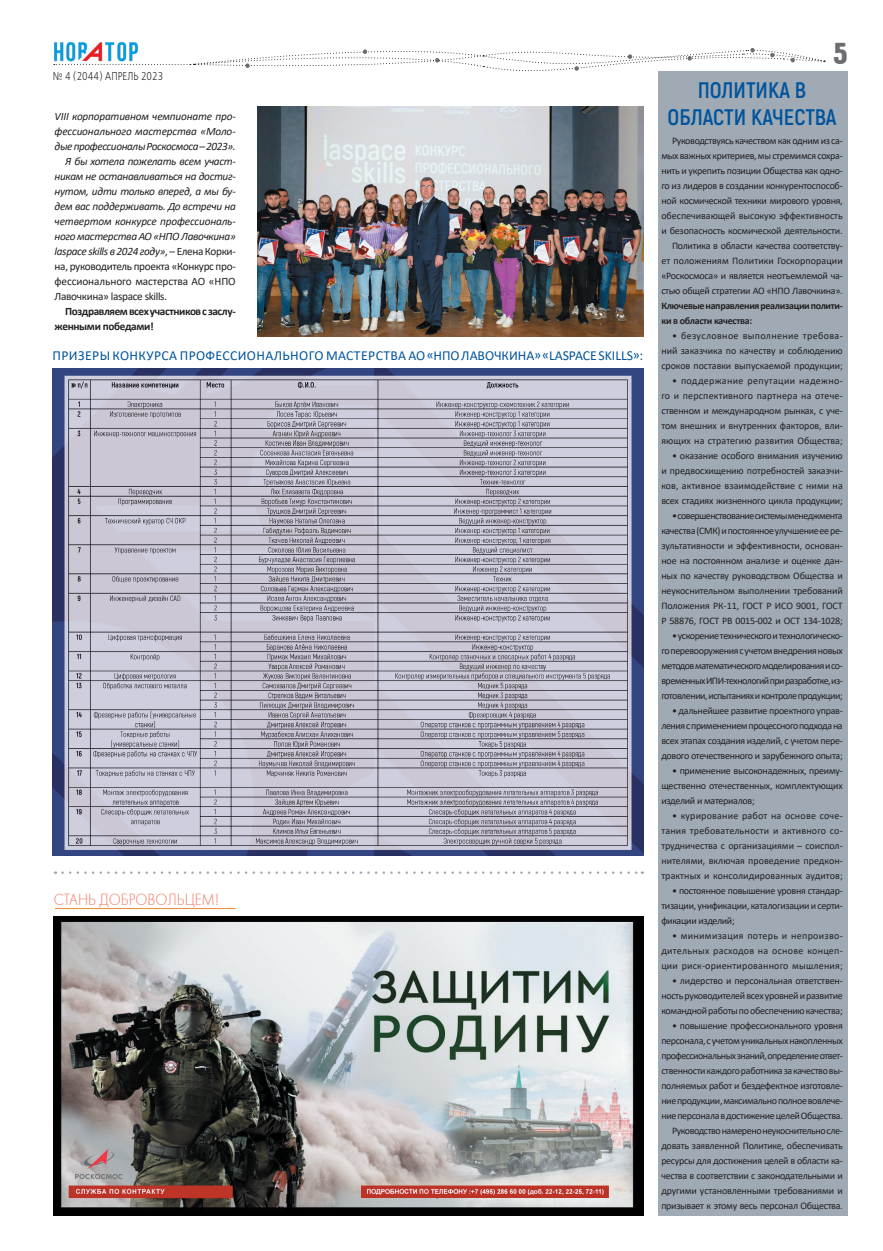
<style>
.page{position:relative;width:883px;height:1251px;background:#fff}
.page>*{position:absolute;margin:0;border:0;box-sizing:border-box;transform-origin:0 0}
.загловок_3{font:30.12px "Hermes CTT";color:#6c6d70;scale:1.05 1}
.Заголовок_4{font:700 22.5px/27px "Akrobat";color:#01549c;text-align:center}
.заголовок_панорамы{font:16.88px "Futura Light C";color:#f37259;scale:.89 1}
.t1{font:13.75px "Calibri";letter-spacing:.025em;color:#01549c}
.t2{font:italic 11.25px/15px "Calibri";letter-spacing:-.03em;color:#231f20;text-align:justify}
.t3{font:700 11.25px/15px "Calibri";letter-spacing:-.035em;color:#231f20}
.заголовок_панорамы-2{font:11.25px "Free Set C";letter-spacing:.01em;color:#231f20;scale:.8 1}
.t4{font:10px/15px "Calibri";letter-spacing:-.025em;color:#231f20;text-align:justify}
.t5{font:700 10px/15px "Calibri";letter-spacing:-.03em;color:#231f20}
.s1{font-style:normal}
</style>
<div class="page">
<svg style="left:142px;top:48px;width:682px;height:23px"></svg>
<img style="left:53px;top:42px;width:87px;height:23px">
<div style="left:657px;top:71px;width:190px;height:1144px;background:#9faab4"></div>
<img style="left:54px;top:916px;width:589px;height:299px">
<img style="left:53px;top:369px;width:321px;height:486px">
<img style="left:374px;top:369px;width:269px;height:486px">
<hr style="left:53px;top:906px;width:184px;height:4px;background:#fff463;opacity:.75">
<svg style="left:62px;top:871px;width:580px;height:3px"></svg>
<img style="left:257px;top:106px;width:386px;height:230px">
<p class="заголовок_панорамы-2" style="left:53px;top:69px;width:140px">№ 4 (2044) АПРЕЛЬ 2023</p>
<p class="t2" style="left:55px;top:108px;width:183px">VIII корпоративном чемпионате про&shy;фессионального мастерства «Моло&shy;дые профессионалы Роскосмоса – 2023».</p>
<p class="t2" style="left:55px;top:153px;width:183px;text-indent:11px">Я бы хотела пожелать всем участ&shy;никам не останавливаться на достиг&shy;нутом, идти только вперед, а мы бу&shy;дем вас поддерживать. До встречи на четвертом конкурсе профессиональ&shy;ного мастерства АО «НПО Лавочкина» laspace skills в 2024 году», <span class="s1">– Елена Корки&shy;на, руководитель проекта «Конкурс про&shy;фессионального мастерства АО «НПО Лавочкина» laspace skills.</span></p>
<p class="t3" style="left:55px;top:304px;width:183px;text-indent:11px">Поздравляем всех участников с заслу&shy;женными победами!</p>
<p class="t1" style="left:53px;top:346px;width:592px">ПРИЗЕРЫ КОНКУРСА ПРОФЕССИОНАЛЬНОГО МАСТЕРСТВА АО «НПО ЛАВОЧКИНА» «LASPACE SKILLS»:</p>
<p class="заголовок_панорамы" style="left:54px;top:890px;width:187px">СТАНЬ ДОБРОВОЛЬЦЕМ!</p>
<p class="загловок_3" style="left:833px;top:37px;width:15px">5</p>
<p class="Заголовок_4" style="left:667px;top:77px;width:170px">ПОЛИТИКА В<br>ОБЛАСТИ КАЧЕСТВА</p>
<p class="t4" style="left:661px;top:133px;width:183px;text-indent:11px">Руководствуясь качеством как одним из са&shy;мых важных критериев, мы стремимся сохра&shy;нить и укрепить позиции Общества как одно&shy;го из лидеров в создании конкурентоспособ&shy;ной космической техники мирового уровня, обеспечивающей высокую эффективность и безопасность космической деятельности.</p>
<p class="t4" style="left:661px;top:238px;width:183px;text-indent:11px">Политика в области качества соответству&shy;ет положениям Политики Госкорпорации «Роскосмоса» и является неотъемлемой ча&shy;стью общей стратегии АО «НПО Лавочкина».</p>
<p class="t5" style="left:661px;top:298px;width:183px">Ключевые направления реализации полити&shy;ки в области качества:</p>
<p class="t4" style="left:661px;top:328px;width:183px;text-indent:11px">• безусловное выполнение требова&shy;ний заказчика по качеству и соблюдению сроков поставки выпускаемой продукции;</p>
<p class="t4" style="left:661px;top:373px;width:183px;text-indent:11px">• поддержание репутации надежно&shy;го и перспективного партнера на отече&shy;ственном и международном рынках, с уче&shy;том внешних и внутренних факторов, вли&shy;яющих на стратегию развития Общества;</p>
<p class="t4" style="left:661px;top:448px;width:183px;text-indent:11px">• оказание особого внимания изучению и предвосхищению потребностей заказчи&shy;ков, активное взаимодействие с ними на всех стадиях жизненного цикла продукции;</p>
<p class="t4" style="left:661px;top:508px;width:183px;text-indent:11px">• совершенствование системы менеджмента качества (СМК) и постоянное улучшение ее ре&shy;зультативности и эффективности, основан&shy;ное на постоянном анализе и оценке дан&shy;ных по качеству руководством Общества и неукоснительном выполнении требований Положения РК-11, ГОСТ Р ИСО 9001, ГОСТ Р 58876, ГОСТ РВ 0015-002 и ОСТ 134-1028;</p>
<p class="t4" style="left:661px;top:628px;width:183px;text-indent:11px">• ускорение технического и технологическо&shy;го перевооружения с учетом внедрения новых методов математического моделирования и со&shy;временных ИПИ-технологий при разработке, из&shy;готовлении, испытаниях и контроле продукции;</p>
<p class="t4" style="left:661px;top:703px;width:183px;text-indent:11px">• дальнейшее развитие проектного управ&shy;ления с применением процессного подхода на всех этапах создания изделий, с учетом пере&shy;дового отечественного и зарубежного опыта;</p>
<p class="t4" style="left:661px;top:763px;width:183px;text-indent:11px">• применение высоконадежных, преиму&shy;щественно отечественных, комплектующих изделий и материалов;</p>
<p class="t4" style="left:661px;top:808px;width:183px;text-indent:11px">• курирование работ на основе соче&shy;тания требовательности и активного со&shy;трудничества с организациями – соиспол&shy;нителями, включая проведение предкон&shy;трактных и консолидированных аудитов;</p>
<p class="t4" style="left:661px;top:883px;width:183px;text-indent:11px">• постоянное повышение уровня стандар&shy;тизации, унификации, каталогизации и серти&shy;фикации изделий;</p>
<p class="t4" style="left:661px;top:928px;width:183px;text-indent:11px">• минимизация потерь и непроизво&shy;дительных расходов на основе концеп&shy;ции риск-ориентированного мышления;</p>
<p class="t4" style="left:661px;top:973px;width:183px;text-indent:11px">• лидерство и персональная ответствен&shy;ность руководителей всех уровней и развитие командной работы по обеспечению качества;</p>
<p class="t4" style="left:661px;top:1018px;width:183px;text-indent:11px">• повышение профессионального уровня персонала, с учетом уникальных накопленных профессиональных знаний, определение ответ&shy;ственности каждого работника за качество вы&shy;полняемых работ и бездефектное изготовле&shy;ние продукции, максимально полное вовлече&shy;ние персонала в достижение целей Общества.</p>
<p class="t4" style="left:661px;top:1123px;width:183px;text-indent:11px">Руководство намерено неукоснительно сле&shy;довать заявленной Политике, обеспечивать ресурсы для достижения целей в области ка&shy;чества в соответствии с законодательными и другими установленными требованиями и призывает к этому весь персонал Общества.</p>
</div>
